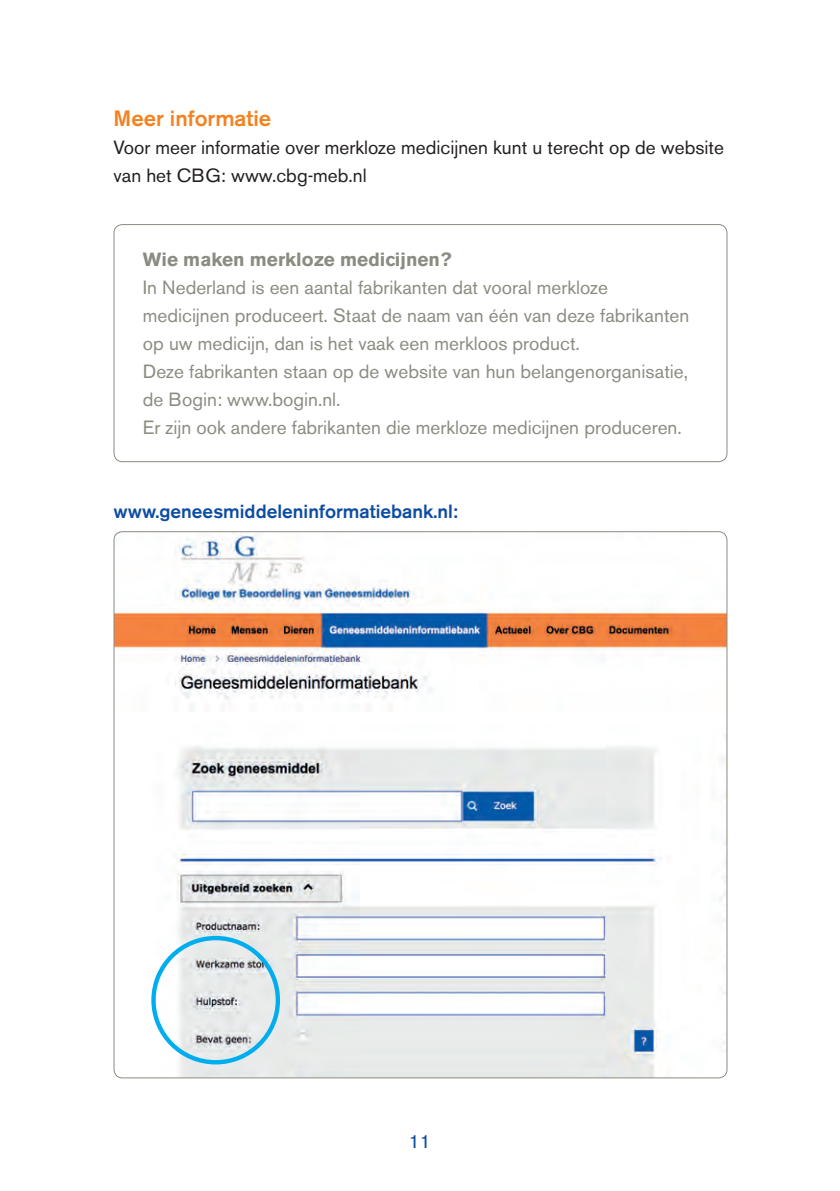
<style>
.page{position:relative;width:840px;height:1191px;background:#fff}
.page>*{position:absolute;margin:0;border:0;box-sizing:border-box;transform-origin:0 0}
._02___tussenkop{font:500 22px "Akzidenz Grotesk BE";color:#f58220}
.t1{font:19px/28px "Akzidenz Grotesk BE";color:#8a8c81}
._01___platte_tekst{font:19px/28px "Akzidenz Grotesk BE";color:#231f20}
._02___tussenkop-2{font:500 19px "Akzidenz Grotesk BE";color:#0d4da1}
.t2{font:19px "Akzidenz Grotesk BE";color:#0d4da1}
.s1{font-weight:700}
</style>
<div class="page">
<div style="left:113px;top:224px;width:614px;height:238px;border:1px solid #8a8c81;border-radius:9px"></div>
<img style="left:115px;top:532px;width:611px;height:546px">
<div style="left:151px;top:936px;width:129px;height:128px;border:4px solid #00aeef;border-radius:50%"></div>
<p class="_02___tussenkop" style="left:113px;top:105px;width:159px">Meer informatie</p>
<p class="_01___platte_tekst" style="left:113px;top:133px;width:611px">Voor meer informatie over merkloze medicijnen kunt u terecht op de website van het CBG: www.cbg-meb.nl</p>
<p class="t1" style="left:143px;top:245px;width:547px"><span class="s1">Wie maken merkloze medicijnen?<br></span>In Nederland is een aantal fabrikanten dat vooral merkloze medicijnen produceert. Staat de naam van één van deze fabrikanten op uw medicijn, dan is het vaak een merkloos product.<br>Deze fabrikanten staan op de website van hun belangenorganisatie, de Bogin: www.bogin.nl.<br>Er zijn ook andere fabrikanten die merkloze medicijnen produceren.</p>
<p class="_02___tussenkop-2" style="left:113px;top:500px;width:345px">www.geneesmiddeleninformatiebank.nl:</p>
<p class="t2" style="left:408px;top:1130px;width:24px">11</p>
</div>
